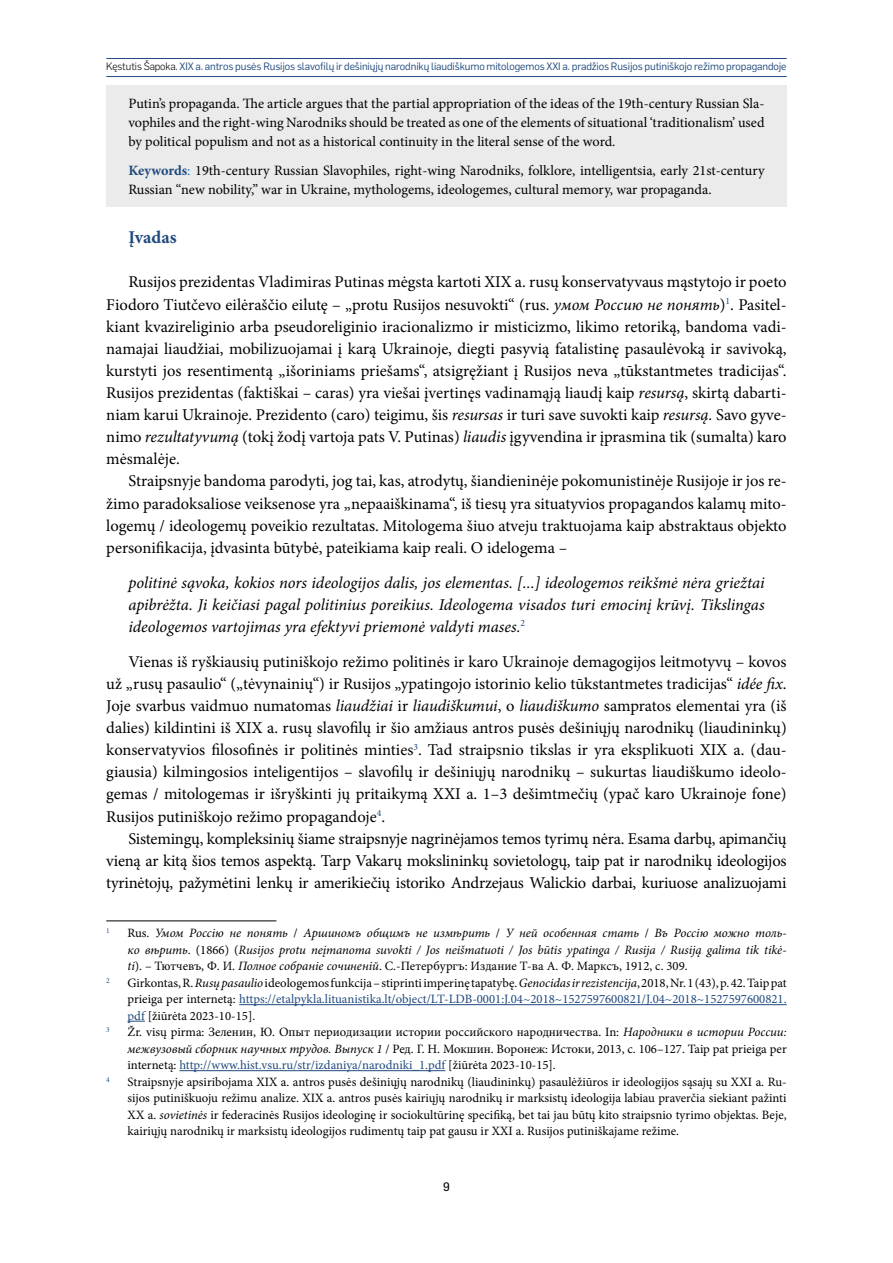
<style>
.page{position:relative;width:893px;height:1263px;background:#fff}
.page>*{position:absolute;margin:0;border:0;box-sizing:border-box;transform-origin:0 0}
.CBold_12{font:700 18px "Minion Pro";color:#1f497d}
.tekstas{font:16.5px/22px "Minion Pro";letter-spacing:-.005em;color:#000;text-align:justify}
.Citata{font:italic 16.5px/22px "Minion Pro";color:#000;text-align:justify}
.Abrtract_EN{font:14.25px/19px "Minion Pro";color:#000;text-align:justify}
.Keywords{font:14.25px/19px "Minion Pro";color:#000}
.išnaša{font:12.75px/16.5px "Minion Pro";color:#000;text-align:justify}
.išnaša-2{font:italic 12.75px/16.5px "Minion Pro";letter-spacing:-.01em;color:#000;text-align:justify}
.t1{font:12px "Flama";color:#000}
.t2{font:10.5px "Flama";letter-spacing:-.01em;color:#1f497d}
.išnaša-3{font:7.5px "Minion Pro";color:#1f497d}
.s1{font-weight:300;color:#000}
.s2{font-weight:700;color:#1f497d}
.s3{color:#0070c0}
.s4{font-style:italic}
.s5{font-style:normal}
.s6{color:#1f497d}
</style>
<div class="page">
<hr style="left:106px;top:76px;width:681px;height:1px;background:#1f497d">
<hr style="left:106px;top:58px;width:681px;height:1px;background:#1f497d">
<div style="left:106px;top:85px;width:681px;height:74px;background:#ebebeb"></div>
<div style="left:106px;top:152px;width:681px;height:54px;background:#ebebeb"></div>
<hr style="left:106px;top:921px;width:170px;height:1px;background:#000">
<hr style="left:239px;top:1004px;width:548px;height:1px;background:#1f497d">
<svg style="left:128px;top:1021px;width:17px;height:1px"></svg>
<hr style="left:179px;top:1070px;width:266px;height:1px;background:#1f497d">
<p class="t2" style="left:106px;top:59px;width:682px"><span class="s1">Kęstutis Šapoka.</span> XIX a. antros pusės Rusijos slavofilų ir dešiniųjų narodnikų liaudiškumo mitologemos XXI a. pradžios Rusijos putiniškojo režimo propagandoje</p>
<p class="Abrtract_EN" style="left:128px;top:94px;width:638px">Putin’s propaganda. The article argues that the partial appropriation of the ideas of the 19th-century Russian Sla&shy;vophiles and the right-wing Narodniks should be treated as one of the elements of situational ‘traditionalism’ used by political populism and not as a historical continuity in the literal sense of the word.</p>
<p class="Keywords" style="left:128px;top:161px;width:638px"><span class="s2">Keywords</span><span class="s3">:</span> 19th-century Russian Slavophiles, right-wing Narodniks, folklore, intelligentsia, early 21st-century<br>Russian “new nobility,” war in Ukraine, mythologems, ideologemes, cultural memory, war propaganda.</p>
<p class="CBold_12" style="left:128px;top:225px;width:50px">Įvadas</p>
<p class="tekstas" style="left:106px;top:271px;width:682px;text-indent:22px">Rusijos prezidentas Vladimiras Putinas mėgsta kartoti XIX a. rusų konservatyvaus mąstytojo ir poeto Fiodoro Tiutčevo eilėraščio eilutę – „protu Rusijos nesuvokti“ (rus. <span class="s4">умом Россию не понять</span>)<sup>1</sup>. Pasitel&shy;kiant kvazireliginio arba pseudoreliginio iracionalizmo ir misticizmo, likimo retoriką, bandoma vadi&shy;namajai liaudžiai, mobilizuojamai į karą Ukrainoje, diegti pasyvią fatalistinę pasaulėvoką ir savivoką, kurstyti jos resentimentą „išoriniams priešams“, atsigręžiant į Rusijos neva „tūkstantmetes tradicijas“.<br>Rusijos prezidentas (faktiškai – caras) yra viešai įvertinęs vadinamąją liaudį kaip <span class="s4">resursą</span>, skirtą dabarti&shy;niam karui Ukrainoje. Prezidento (caro) teigimu, šis <span class="s4">resursas</span> ir turi save suvokti kaip <span class="s4">resursą.</span> Savo gyve&shy;nimo <span class="s4">rezultatyvumą</span> (tokį žodį vartoja pats V. Putinas) <span class="s4">liaudis</span> įgyvendina ir įprasmina tik (sumalta) karo mėsmalėje.</p>
<p class="tekstas" style="left:106px;top:470px;width:682px;text-indent:22px">Straipsnyje bandoma parodyti, jog tai, kas, atrodytų, šiandieninėje pokomunistinėje Rusijoje ir jos re&shy;žimo paradoksaliose veiksenose yra „nepaaiškinama“, iš tiesų yra situatyvios propagandos kalamų mito&shy;logemų / ideologemų poveikio rezultatas. Mitologema šiuo atveju traktuojama kaip abstraktaus objekto personifikacija, įdvasinta būtybė, pateikiama kaip reali. O idelogema <span class="s4">–</span></p>
<p class="Citata" style="left:128px;top:571px;width:638px">politinė sąvoka, kokios nors ideologijos dalis, jos elementas. [...] ideologemos reikšmė nėra griežtai apibrėžta. Ji keičiasi pagal politinius poreikius. Ideologema visados turi emocinį krūvį. Tikslingas ideologemos vartojimas yra efektyvi priemonė valdyti mases.<sup>2</sup></p>
<p class="tekstas" style="left:106px;top:650px;width:682px;text-indent:22px">Vienas iš ryškiausių putiniškojo režimo politinės ir karo Ukrainoje demagogijos leitmotyvų – kovos už „rusų pasaulio“ („tėvynainių“) ir Rusijos „ypatingojo istorinio kelio tūkstantmetes tradicijas“ <span class="s4">idée fix</span>.<br>Joje svarbus vaidmuo numatomas <span class="s4">liaudžiai</span> ir <span class="s4">liaudiškumui</span>, o <span class="s4">liaudiškumo</span> sampratos elementai yra (iš dalies) kildintini iš XIX a. rusų slavofilų ir šio amžiaus antros pusės dešiniųjų narodnikų (liaudininkų) konservatyvios filosofinės ir politinės minties<sup>3</sup>. Tad straipsnio tikslas ir yra eksplikuoti XIX a. (dau&shy;giausia) kilmingosios inteligentijos – slavofilų ir dešiniųjų narodnikų – sukurtas liaudiškumo ideolo&shy;gemas / mitologemas ir išryškinti jų pritaikymą XXI a. 1–3 dešimtmečių (ypač karo Ukrainoje fone)<br>Rusijos putiniškojo režimo propagandoje<sup>4</sup>.</p>
<p class="tekstas" style="left:106px;top:827px;width:682px;text-indent:22px">Sistemingų, kompleksinių šiame straipsnyje nagrinėjamos temos tyrimų nėra. Esama darbų, apimančių vieną ar kitą šios temos aspektą. Tarp Vakarų mokslininkų sovietologų, taip pat ir narodnikų ideologijos tyrinėtojų, pažymėtini lenkų ir amerikiečių istoriko Andrzejaus Walickio darbai, kuriuose analizuojami</p>
<p class="išnaša-3" style="left:106px;top:926px;width:5px">1</p>
<p class="išnaša-2" style="left:128px;top:925px;width:661px"><span class="s5">Rus.</span> Умом Россiю не понять <span class="s5">/</span> Аршиномъ общимъ не измѣрить <span class="s5">/</span> У ней особенная стать <span class="s5">/</span> Въ Россiю можно толь&shy;ко вѣрить<span class="s5">. (1866) (</span>Rusijos protu neįmanoma suvokti / Jos neišmatuoti / Jos būtis ypatinga / Rusija / Rusiją galima tik tikė&shy;ti<span class="s5">). – Тютчевъ, Ф. И.</span> Полное собранiе сочиненiй<span class="s5">. С.-Петербургъ: Издание Т-ва А. Ф. Марксъ, 1912, с. 309.</span></p>
<p class="išnaša-3" style="left:106px;top:975px;width:5px">2</p>
<p class="išnaša" style="left:128px;top:975px;width:661px">Girkontas, R. <span class="s4">Rusų pasaulio</span> ideologemos funkcija – stiprinti imperinę tapatybę. <span class="s4">Genocidas ir rezistencija</span>, 2018, Nr. 1 (43), p. 42. Taip pat prieiga per internetą: <span class="s6">https://etalpykla.lituanistika.lt/object/LT-LDB-0001:J.04~2018~1527597600821/J.04~2018~1527597600821. pdf</span> [žiūrėta 2023-10-15].</p>
<p class="išnaša-3" style="left:106px;top:1025px;width:5px">3</p>
<p class="išnaša" style="left:128px;top:1024px;width:661px">Žr. visų pirma: Зеленин, Ю. Опыт периодизации истории российского народничества. In: <span class="s4">Народники в истории России: межвузовый сборник научных трудов. Выпуск 1</span> / Ред. Г. Н. Мокшин. Воронеж: Истоки, 2013, c. 106–127. Taip pat prieiga per internetą: <span class="s6">http://www.hist.vsu.ru/str/izdaniya/narodniki_1.pdf</span> [žiūrėta 2023-10-15].</p>
<p class="išnaša-3" style="left:106px;top:1074px;width:5px">4</p>
<p class="išnaša" style="left:128px;top:1074px;width:661px">Straipsnyje apsiribojama XIX a. antros pusės dešiniųjų narodnikų (liaudininkų) pasaulėžiūros ir ideologijos sąsajų su XXI a. Ru&shy;sijos putiniškuoju režimu analize. XIX a. antros pusės kairiųjų narodnikų ir marksistų ideologija labiau praverčia siekiant pažinti XX a. <span class="s4">sovietinės</span> ir federacinės Rusijos ideologinę ir sociokultūrinę specifiką, bet tai jau būtų kito straipsnio tyrimo objektas. Beje, kairiųjų narodnikų ir marksistų ideologijos rudimentų taip pat gausu ir XXI a. Rusijos putiniškajame režime.</p>
<p class="t1" style="left:443px;top:1179px;width:8px">9</p>
</div>
